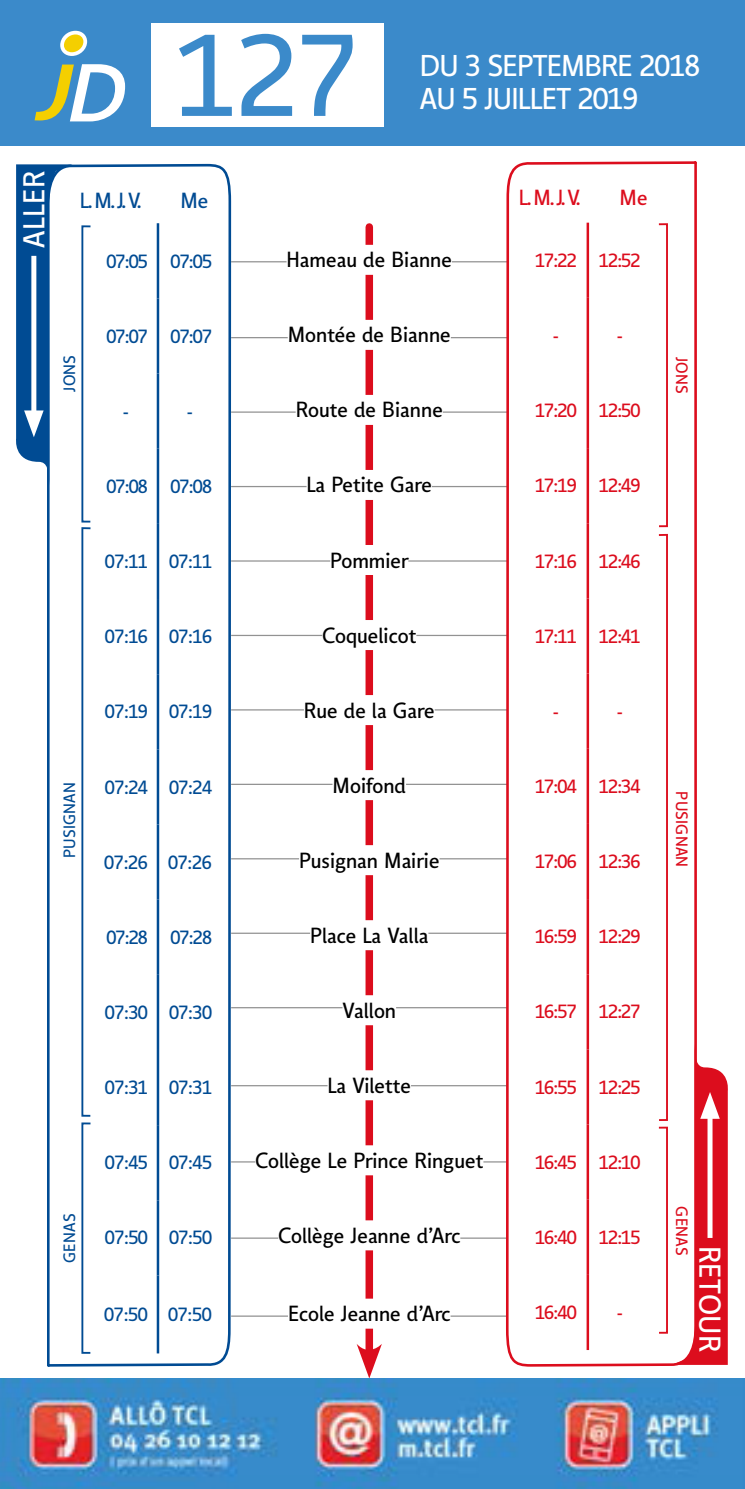
<style>
.page{position:relative;width:745px;height:1489px;background:#fff}
.page>*{position:absolute;margin:0;border:0;box-sizing:border-box;transform-origin:0 0}
.t1{font:106px "TCL";color:#3b8aca}
.t2{font:27.5px "TCL";letter-spacing:-.035em;color:#fff}
.t3{font:20px "TCL";color:#000}
.t4{font:20px "TCL";color:#004b93}
.t5{font:20px "TCL";color:#dc0d1d}
.t6{font:17.5px "TCL";letter-spacing:-.03em;color:#004b93}
.t7{font:17.5px "TCL";letter-spacing:-.05em;color:#dc0d1d}
.t8{font:15px "TCL";letter-spacing:.01em;color:#004b93}
.t9{font:15px "TCL";letter-spacing:.01em;color:#dc0d1d}
</style>
<div class="page">
<div style="left:365px;top:227px;width:8px;height:1130px;background:#dc0d1d"></div>
<svg style="left:356px;top:1343px;width:25px;height:35px"></svg>
<hr style="left:231px;top:261px;width:276px;height:1px;background:#929292">
<hr style="left:231px;top:337px;width:276px;height:1px;background:#929292">
<hr style="left:231px;top:411px;width:276px;height:2px;background:#929292">
<hr style="left:231px;top:486px;width:276px;height:1px;background:#929292">
<hr style="left:231px;top:560px;width:276px;height:1px;background:#929292">
<hr style="left:231px;top:634px;width:276px;height:2px;background:#929292">
<hr style="left:231px;top:709px;width:276px;height:1px;background:#929292">
<hr style="left:231px;top:783px;width:276px;height:2px;background:#929292">
<hr style="left:231px;top:858px;width:276px;height:1px;background:#929292">
<hr style="left:231px;top:932px;width:276px;height:1px;background:#929292">
<hr style="left:231px;top:1007px;width:276px;height:1px;background:#929292">
<hr style="left:231px;top:1084px;width:276px;height:2px;background:#929292">
<hr style="left:231px;top:1161px;width:276px;height:1px;background:#929292">
<hr style="left:231px;top:1237px;width:276px;height:1px;background:#929292">
<hr style="left:231px;top:1315px;width:276px;height:1px;background:#929292">
<div style="left:0;top:0;width:744px;height:146px;background:#3b8aca"></div>
<div style="left:151px;top:23px;width:232px;height:104px;background:#fff"></div>
<svg style="left:60px;top:31px;width:27px;height:25px"></svg>
<svg style="left:35px;top:64px;width:90px;height:57px"></svg>
<img style="left:0;top:1378px;width:744px;height:110px">
<svg style="left:47px;top:163px;width:185px;height:1204px"></svg>
<svg style="left:16px;top:164px;width:56px;height:323px"></svg>
<hr style="left:157px;top:223px;width:2px;height:75px;background:#004b93">
<hr style="left:157px;top:298px;width:2px;height:75px;background:#004b93">
<hr style="left:157px;top:373px;width:2px;height:75px;background:#004b93">
<hr style="left:157px;top:448px;width:2px;height:76px;background:#004b93">
<hr style="left:157px;top:524px;width:2px;height:75px;background:#004b93">
<hr style="left:157px;top:599px;width:2px;height:75px;background:#004b93">
<hr style="left:157px;top:674px;width:2px;height:75px;background:#004b93">
<hr style="left:157px;top:749px;width:2px;height:75px;background:#004b93">
<hr style="left:157px;top:824px;width:2px;height:75px;background:#004b93">
<hr style="left:157px;top:899px;width:2px;height:75px;background:#004b93">
<hr style="left:157px;top:974px;width:2px;height:75px;background:#004b93">
<hr style="left:157px;top:1049px;width:2px;height:76px;background:#004b93">
<hr style="left:157px;top:1125px;width:2px;height:75px;background:#004b93">
<hr style="left:157px;top:1200px;width:2px;height:75px;background:#004b93">
<hr style="left:157px;top:1275px;width:2px;height:78px;background:#004b93">
<div style="left:81px;top:225px;width:9px;height:297px;border:2px solid #004b93"></div>
<div style="left:286px;top:245px;width:165px;height:30px;background:#fff"></div>
<div style="left:287px;top:320px;width:163px;height:30px;background:#fff"></div>
<div style="left:295px;top:395px;width:147px;height:30px;background:#fff"></div>
<div style="left:306px;top:470px;width:125px;height:30px;background:#fff"></div>
<div style="left:330px;top:545px;width:78px;height:30px;background:#fff"></div>
<div style="left:322px;top:620px;width:94px;height:30px;background:#fff"></div>
<div style="left:304px;top:695px;width:130px;height:30px;background:#fff"></div>
<div style="left:332px;top:770px;width:74px;height:30px;background:#fff"></div>
<div style="left:299px;top:845px;width:140px;height:30px;background:#fff"></div>
<div style="left:310px;top:920px;width:118px;height:30px;background:#fff"></div>
<div style="left:342px;top:995px;width:54px;height:30px;background:#fff"></div>
<div style="left:327px;top:1070px;width:84px;height:30px;background:#fff"></div>
<div style="left:255px;top:1145px;width:228px;height:30px;background:#fff"></div>
<div style="left:278px;top:1220px;width:182px;height:30px;background:#fff"></div>
<div style="left:288px;top:1298px;width:162px;height:30px;background:#fff"></div>
<svg style="left:504px;top:161px;width:193px;height:1206px"></svg>
<svg style="left:671px;top:1042px;width:57px;height:322px"></svg>
<hr style="left:586px;top:223px;width:2px;height:75px;background:#dc0d1d">
<hr style="left:586px;top:298px;width:2px;height:75px;background:#dc0d1d">
<hr style="left:586px;top:373px;width:2px;height:75px;background:#dc0d1d">
<hr style="left:586px;top:448px;width:2px;height:75px;background:#dc0d1d">
<hr style="left:586px;top:523px;width:2px;height:75px;background:#dc0d1d">
<hr style="left:586px;top:598px;width:2px;height:75px;background:#dc0d1d">
<hr style="left:586px;top:748px;width:2px;height:75px;background:#dc0d1d">
<hr style="left:586px;top:823px;width:2px;height:76px;background:#dc0d1d">
<hr style="left:586px;top:673px;width:2px;height:75px;background:#dc0d1d">
<hr style="left:586px;top:899px;width:2px;height:75px;background:#dc0d1d">
<hr style="left:586px;top:974px;width:2px;height:75px;background:#dc0d1d">
<hr style="left:586px;top:1049px;width:2px;height:75px;background:#dc0d1d">
<hr style="left:586px;top:1124px;width:2px;height:75px;background:#dc0d1d">
<hr style="left:586px;top:1199px;width:2px;height:75px;background:#dc0d1d">
<hr style="left:586px;top:1274px;width:2px;height:75px;background:#dc0d1d">
<div style="left:658px;top:1126px;width:9px;height:207px;border:2px solid #dc0d1d"></div>
<div style="left:81px;top:527px;width:9px;height:589px;border:2px solid #004b93"></div>
<div style="left:81px;top:1122px;width:9px;height:231px;border:2px solid #004b93"></div>
<div style="left:658px;top:223px;width:9px;height:304px;border:2px solid #dc0d1d"></div>
<div style="left:658px;top:534px;width:9px;height:586px;border:2px solid #dc0d1d"></div>
<h2 class="t2" style="left:16px;top:248px;width:79px;rotate:-90deg">ALLER</h2>
<h1 class="t1" style="left:175px;top:7px;width:184px">127</h1>
<h2 class="t2" style="left:419px;top:48px;width:281px">DU 3 SEPTEMBRE 2018</h2>
<h2 class="t2" style="left:419px;top:81px;width:220px">AU 5 JUILLET 2019</h2>
<p class="t4" style="left:80px;top:188px;width:64px">L. M. J. V.</p>
<p class="t4" style="left:180px;top:188px;width:30px">Me</p>
<p class="t5" style="left:518px;top:185px;width:64px">L. M. J. V.</p>
<p class="t5" style="left:619px;top:185px;width:30px">Me</p>
<p class="t6" style="left:106px;top:249px;width:43px">07:05</p>
<p class="t6" style="left:170px;top:249px;width:43px">07:05</p>
<p class="t3" style="left:286px;top:247px;width:167px">Hameau de Bianne</p>
<p class="t7" style="left:534px;top:249px;width:43px">17:22</p>
<p class="t7" style="left:598px;top:249px;width:43px">12:52</p>
<p class="t8" style="left:60px;top:391px;width:38px;rotate:-90deg">JONS</p>
<p class="t8" style="left:60px;top:857px;width:77px;rotate:-90deg">PUSIGNAN</p>
<p class="t8" style="left:60px;top:1262px;width:51px;rotate:-90deg">GENAS</p>
<p class="t6" style="left:106px;top:325px;width:43px">07:07</p>
<p class="t6" style="left:170px;top:325px;width:43px">07:07</p>
<p class="t6" style="left:123px;top:400px;width:6px">-</p>
<p class="t6" style="left:187px;top:400px;width:6px">-</p>
<p class="t6" style="left:106px;top:475px;width:43px">07:08</p>
<p class="t6" style="left:170px;top:475px;width:43px">07:08</p>
<p class="t6" style="left:105px;top:550px;width:109px">07:11 07:11</p>
<p class="t6" style="left:105px;top:625px;width:109px">07:16 07:16</p>
<p class="t6" style="left:105px;top:700px;width:109px">07:19 07:19</p>
<p class="t6" style="left:105px;top:775px;width:109px">07:24 07:24</p>
<p class="t6" style="left:104px;top:850px;width:109px">07:26 07:26</p>
<p class="t6" style="left:106px;top:925px;width:43px">07:28</p>
<p class="t6" style="left:170px;top:925px;width:43px">07:28</p>
<p class="t6" style="left:105px;top:1001px;width:109px">07:30 07:30</p>
<p class="t6" style="left:105px;top:1076px;width:109px">07:31 07:31</p>
<p class="t6" style="left:105px;top:1151px;width:109px">07:45 07:45</p>
<p class="t6" style="left:105px;top:1226px;width:109px">07:50 07:50</p>
<p class="t6" style="left:104px;top:1302px;width:109px">07:50 07:50</p>
<p class="t3" style="left:287px;top:322px;width:164px">Montée de Bianne</p>
<p class="t3" style="left:295px;top:397px;width:149px">Route de Bianne</p>
<p class="t3" style="left:306px;top:472px;width:127px">La Petite Gare</p>
<p class="t3" style="left:330px;top:547px;width:80px">Pommier</p>
<p class="t3" style="left:322px;top:622px;width:96px">Coquelicot</p>
<p class="t3" style="left:304px;top:697px;width:132px">Rue de la Gare</p>
<p class="t3" style="left:332px;top:772px;width:75px">Moifond</p>
<p class="t3" style="left:299px;top:847px;width:142px">Pusignan Mairie</p>
<p class="t3" style="left:310px;top:922px;width:120px">Place La Valla</p>
<p class="t3" style="left:342px;top:997px;width:55px">Vallon</p>
<p class="t3" style="left:327px;top:1072px;width:85px">La Vilette</p>
<p class="t3" style="left:255px;top:1147px;width:230px">Collège Le Prince Ringuet</p>
<p class="t3" style="left:278px;top:1222px;width:184px">Collège Jeanne d’Arc</p>
<p class="t3" style="left:288px;top:1300px;width:164px">Ecole Jeanne d’Arc</p>
<p class="t7" style="left:553px;top:324px;width:6px">-</p>
<p class="t7" style="left:617px;top:324px;width:6px">-</p>
<p class="t7" style="left:534px;top:399px;width:43px">17:20</p>
<p class="t7" style="left:598px;top:399px;width:43px">12:50</p>
<p class="t7" style="left:534px;top:474px;width:43px">17:19</p>
<p class="t7" style="left:598px;top:474px;width:43px">12:49</p>
<p class="t7" style="left:534px;top:549px;width:43px">17:16</p>
<p class="t7" style="left:598px;top:549px;width:43px">12:46</p>
<p class="t7" style="left:534px;top:624px;width:43px">17:11</p>
<p class="t7" style="left:598px;top:624px;width:43px">12:41</p>
<p class="t7" style="left:553px;top:699px;width:6px">-</p>
<p class="t7" style="left:617px;top:699px;width:6px">-</p>
<p class="t7" style="left:534px;top:775px;width:43px">17:04</p>
<p class="t7" style="left:598px;top:775px;width:43px">12:34</p>
<p class="t7" style="left:534px;top:850px;width:43px">17:06</p>
<p class="t7" style="left:598px;top:850px;width:43px">12:36</p>
<p class="t7" style="left:534px;top:925px;width:43px">16:59</p>
<p class="t7" style="left:598px;top:925px;width:43px">12:29</p>
<p class="t7" style="left:534px;top:1000px;width:43px">16:57</p>
<p class="t7" style="left:598px;top:1000px;width:43px">12:27</p>
<p class="t7" style="left:534px;top:1075px;width:43px">16:55</p>
<p class="t7" style="left:598px;top:1075px;width:43px">12:25</p>
<p class="t7" style="left:534px;top:1150px;width:43px">16:45</p>
<p class="t7" style="left:598px;top:1150px;width:43px">12:10</p>
<p class="t7" style="left:534px;top:1225px;width:43px">16:40</p>
<p class="t7" style="left:598px;top:1225px;width:43px">12:15</p>
<p class="t7" style="left:534px;top:1300px;width:43px">16:40</p>
<p class="t7" style="left:617px;top:1300px;width:6px">-</p>
<p class="t9" style="left:691px;top:357px;width:38px;rotate:90deg">JONS</p>
<p class="t9" style="left:691px;top:791px;width:77px;rotate:90deg">PUSIGNAN</p>
<p class="t9" style="left:691px;top:1206px;width:51px;rotate:90deg">GENAS</p>
<h2 class="t2" style="left:727px;top:1245px;width:108px;rotate:90deg">RETOUR</h2>
</div>
